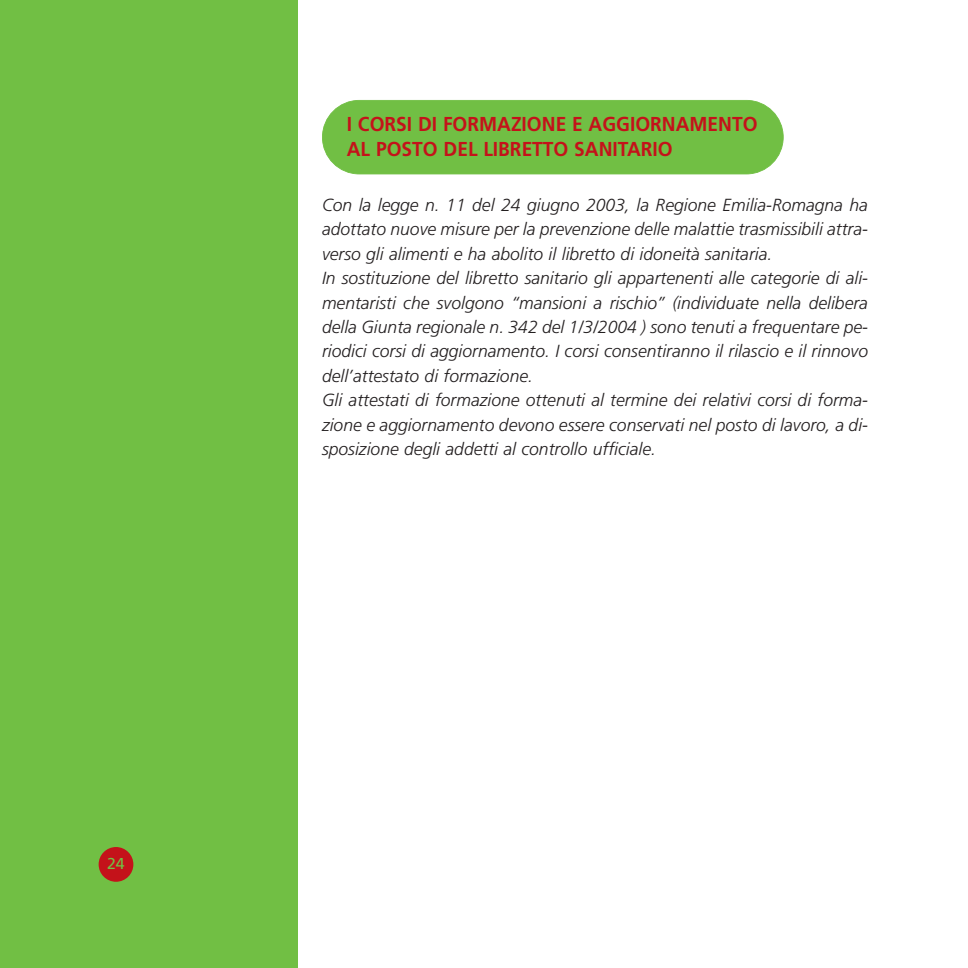
<style>
.page{position:relative;width:968px;height:968px;background:#fff}
.page>*{position:absolute;margin:0;border:0;box-sizing:border-box;transform-origin:0 0}
.t1{font:700 20.12px/24.5px "Frutiger";color:#c4121a;scale:.95 1}
.t2{font:italic 300 17.5px/24.3px "Frutiger";color:#231f20}
.t3{font:15.75px "Frutiger";color:#71bf44}
</style>
<div class="page">
<div style="left:0;top:1px;width:297px;height:966px;background:#71bf44"></div>
<div style="left:99px;top:846px;width:34px;height:35px;background:#c4121a;border-radius:50%"></div>
<div style="left:322px;top:100px;width:461px;height:74px;background:#71bf44;border-radius:37px"></div>
<div style="left:322px;top:100px;width:461px;height:74px;border:2px solid #71bf44;border-radius:37px"></div>
<p class="t3" style="left:107px;top:857px;width:19px">24</p>
<p class="t1" style="left:347px;top:114px;width:434px">I CORSI DI FORMAZIONE E AGGIORNAMENTO<br>AL POSTO DEL LIBRETTO SANITARIO</p>
<p class="t2" style="left:322px;top:194px;width:547px">Con la legge n. 11 del 24 giugno 2003, la Regione Emilia-Romagna ha adottato nuove misure per la prevenzione delle malattie trasmissibili attra&shy;verso gli alimenti e ha abolito il libretto di idoneità sanitaria.<br>In sostituzione del libretto sanitario gli appartenenti alle categorie di ali&shy;mentaristi che svolgono “mansioni a rischio” (individuate nella delibera della Giunta regionale n. 342 del 1/3/2004 ) sono tenuti a frequentare pe&shy;riodici corsi di aggiornamento. I corsi consentiranno il rilascio e il rinnovo dell’attestato di formazione.<br>Gli attestati di formazione ottenuti al termine dei relativi corsi di forma&shy;zione e aggiornamento devono essere conservati nel posto di lavoro, a di&shy;sposizione degli addetti al controllo ufficiale.</p>
</div>
